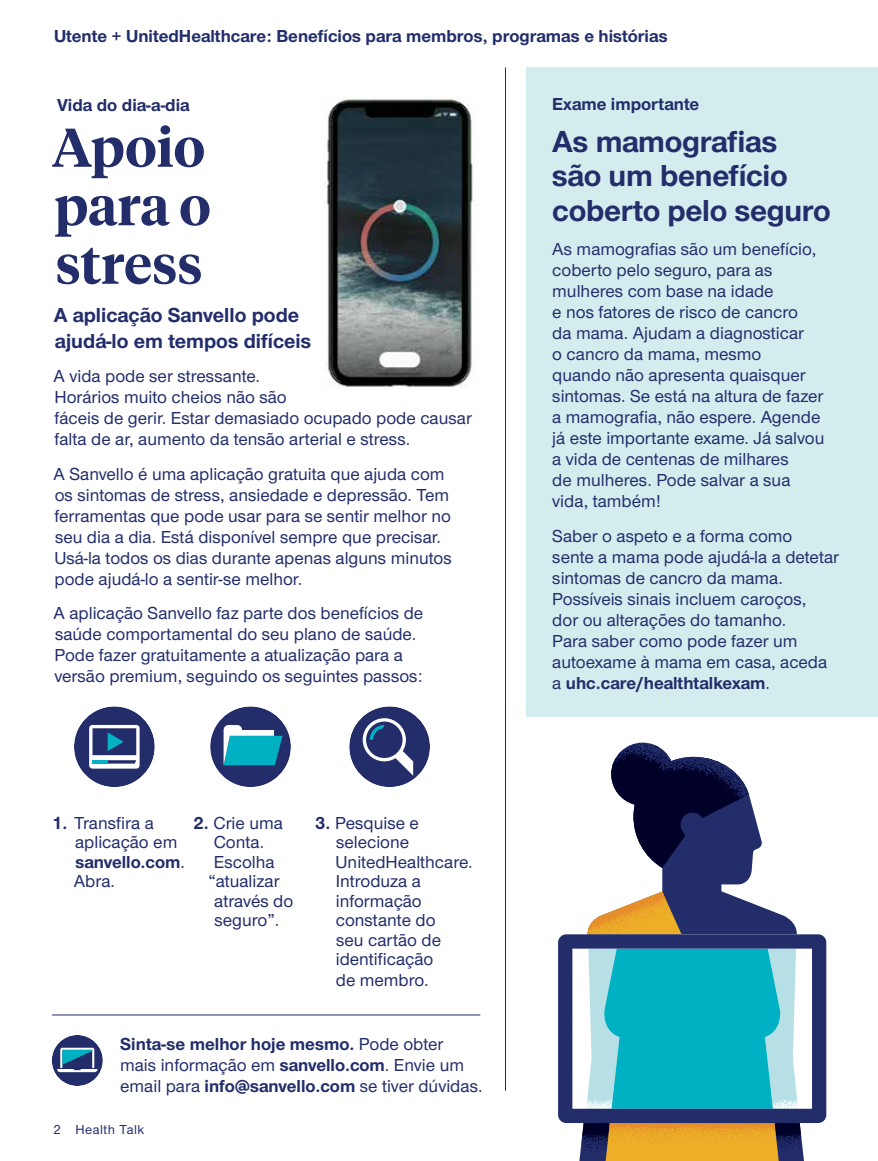
<style>
.page{position:relative;width:878px;height:1161px;background:#fff}
.page>*{position:absolute;margin:0;border:0;box-sizing:border-box;transform-origin:0 0}
.Hed_serif_primary_AM{font:600 54px/58.5px "UHC Serif Headline";color:#222d6a;text-align:justify}
.Hed_sans_primary_AMC{font:700 31.5px/34.5px "UHC Sans";letter-spacing:-.01em;color:#222d6a}
.Deck_AMC{font:700 21px/25.2px "UHC Sans";color:#222d6a}
.Sans_no_indent_AMC{font:500 18px/21px "UHC Sans";color:#222d6a}
.Numbered_List_sans_A{font:500 18px/19.6px "UHC Sans";color:#222d6a}
.CTA_new_AMC{font:500 18px/21px "UHC Sans";color:#222d6a}
.t1{font:700 18px "UHC Sans";color:#222d6a}
.Folio_V_AMC{font:500 13.5px "UHC Sans";letter-spacing:.04em;color:#222d6a}
.s1{font-weight:700}
</style>
<div class="page">
<hr style="left:52px;top:1015px;width:428px;height:1px;background:#222d6a">
<div style="left:52px;top:1035px;width:51px;height:51px;background:#222d6a;border-radius:50%"></div>
<svg style="left:57px;top:1048px;width:40px;height:24px"></svg>
<img style="left:326px;top:97px;width:149px;height:292px">
<div style="left:349px;top:706px;width:81px;height:81px;background:#222d6a;border-radius:50%"></div>
<svg style="left:363px;top:718px;width:50px;height:58px"></svg>
<div style="left:210px;top:706px;width:81px;height:81px;background:#222d6a;border-radius:50%"></div>
<svg style="left:223px;top:725px;width:59px;height:40px"></svg>
<div style="left:74px;top:706px;width:81px;height:81px;background:#222d6a;border-radius:50%"></div>
<svg style="left:89px;top:725px;width:51px;height:44px"></svg>
<div style="left:526px;top:68px;width:352px;height:649px;background:#d3edef"></div>
<svg style="left:579px;top:1123px;width:225px;height:38px"></svg>
<svg style="left:587px;top:743px;width:209px;height:191px"></svg>
<svg style="left:558px;top:934px;width:268px;height:189px"></svg>
<hr style="left:505px;top:67px;width:1px;height:1024px;background:#222d6a">
<p class="t1" style="left:54px;top:24px;width:615px">Utente + UnitedHealthcare: Benefícios para membros, programas e histórias</p>
<p class="t1" style="left:57px;top:93px;width:134px">Vida do dia-a-dia</p>
<p class="Hed_serif_primary_AM" style="left:52px;top:116px;width:160px">Apoio para o stress</p>
<p class="Deck_AMC" style="left:54px;top:302px;width:259px">A aplicação Sanvello pode ajudá-lo em tempos difíceis</p>
<p class="Sans_no_indent_AMC" style="left:54px;top:365px;width:420px">A vida pode ser stressante.<br>Horários muito cheios não são<br>fáceis de gerir. Estar demasiado ocupado pode causar falta de ar, aumento da tensão arterial e stress.</p>
<p class="Sans_no_indent_AMC" style="left:54px;top:462px;width:400px">A Sanvello é uma aplicação gratuita que ajuda com os sintomas de stress, ansiedade e depressão. Tem ferramentas que pode usar para se sentir melhor no seu dia a dia. Está disponível sempre que precisar.<br>Usá-la todos os dias durante apenas alguns minutos pode ajudá-lo a sentir-se melhor.</p>
<p class="Sans_no_indent_AMC" style="left:54px;top:602px;width:371px">A aplicação Sanvello faz parte dos benefícios de saúde comportamental do seu plano de saúde.<br>Pode fazer gratuitamente a atualização para a versão premium, seguindo os seguintes passos:</p>
<p class="Numbered_List_sans_A" style="left:74px;top:812px;width:113px;text-indent:-22px"><span class="s1">1.</span> Transfira a aplicação em <span class="s1">sanvello.com</span>.<br>Abra.</p>
<p class="Numbered_List_sans_A" style="left:193px;top:812px;width:91px"><span class="s1">2.</span> Crie uma</p>
<p class="Numbered_List_sans_A" style="left:214px;top:832px;width:52px">Conta.</p>
<p class="Numbered_List_sans_A" style="left:214px;top:851px;width:62px">Escolha</p>
<p class="Numbered_List_sans_A" style="left:208px;top:871px;width:72px">“atualizar</p>
<p class="Numbered_List_sans_A" style="left:214px;top:890px;width:80px">através do</p>
<p class="Numbered_List_sans_A" style="left:214px;top:910px;width:66px">seguro”.</p>
<p class="Numbered_List_sans_A" style="left:335px;top:812px;width:139px;text-indent:-20px"><span class="s1">3.</span> Pesquise e selecione<br>UnitedHealthcare.<br>Introduza a informação constante do<br>seu cartão de identificação<br>de membro.</p>
<p class="CTA_new_AMC" style="left:120px;top:1033px;width:364px"><span class="s1">Sinta-se melhor hoje mesmo.</span> Pode obter mais informação em <span class="s1">sanvello.com</span>. Envie um email para <span class="s1">info@sanvello.com</span> se tiver dúvidas.</p>
<p class="Folio_V_AMC" style="left:54px;top:1120px;width:92px">2 Health Talk</p>
<p class="t1" style="left:552px;top:91px;width:148px">Exame importante</p>
<p class="Hed_sans_primary_AMC" style="left:552px;top:123px;width:280px">As mamografias são um benefício coberto pelo seguro</p>
<p class="Sans_no_indent_AMC" style="left:552px;top:238px;width:274px">As mamografias são um benefício, coberto pelo seguro, para as mulheres com base na idade<br>e nos fatores de risco de cancro<br>da mama. Ajudam a diagnosticar<br>o cancro da mama, mesmo quando não apresenta quaisquer sintomas. Se está na altura de fazer a mamografia, não espere. Agende já este importante exame. Já salvou a vida de centenas de milhares<br>de mulheres. Pode salvar a sua vida, também!</p>
<p class="Sans_no_indent_AMC" style="left:552px;top:524px;width:288px">Saber o aspeto e a forma como<br>sente a mama pode ajudá-la a detetar sintomas de cancro da mama.<br>Possíveis sinais incluem caroços,<br>dor ou alterações do tamanho.<br>Para saber como pode fazer um autoexame à mama em casa, aceda a <span class="s1">uhc.care/healthtalkexam</span>.</p>
</div>
